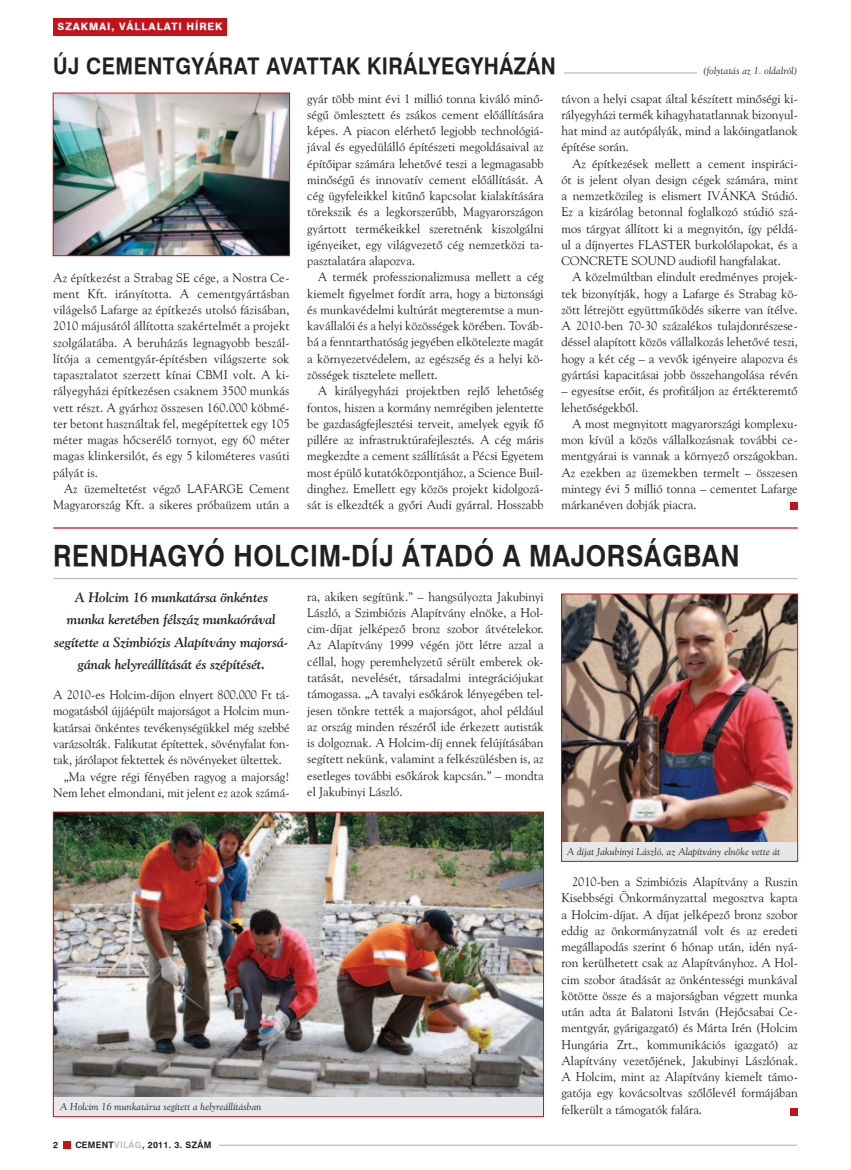
<style>
.page{position:relative;width:851px;height:1170px;background:#fff}
.page>*{position:absolute;margin:0;border:0;box-sizing:border-box;transform-origin:0 0}
.cim_1_swiss{font:28.75px "H Swiss 721 BT Bold";letter-spacing:.025em;color:#231f20;scale:.9 1}
.cim_2_swiss{font:22.5px "H Swiss 721 BT Bold";letter-spacing:.025em;color:#231f20;scale:.9 1}
.bevezetes{font:italic 13.75px/22.5px "H Goudy Old Style BT Bold";color:#231f20;text-align:center}
.szöveg{font:12.5px/16.2px "H Goudy Old Style BT";color:#231f20;text-align:justify}
.kepalairas{font:10px "H Goudy Old Style BT Italic";letter-spacing:.02em;color:#231f20}
.t1{font:10px "H Swiss 721 Heavy BT";letter-spacing:.09em;color:#fff}
.t2{font:8.75px "H Swiss 721 BT Bold";letter-spacing:.04em;color:#231f20}
.s1{color:#bcbdc0}
</style>
<div class="page">
<hr style="left:219px;top:1144px;width:578px;height:1px;background:#bcbdc0">
<div style="left:63px;top:1141px;width:7px;height:7px;background:#c4121a"></div>
<div style="left:53px;top:18px;width:174px;height:17px;background:#c4121a"></div>
<hr style="left:563px;top:72px;width:134px;height:2px;background:#bcbdc0">
<hr style="left:53px;top:527px;width:744px;height:1px;background:#c4121a">
<hr style="left:53px;top:578px;width:744px;height:1px;background:#bcbdc0">
<div style="left:53px;top:812px;width:490px;height:304px;background:#e6e7e9"></div>
<img style="left:55px;top:813px;width:486px;height:283px">
<div style="left:561px;top:594px;width:236px;height:267px;background:#e6e7e9"></div>
<img style="left:563px;top:596px;width:232px;height:245px">
<div style="left:561px;top:594px;width:236px;height:267px;border:1px solid #c4121a"></div>
<div style="left:790px;top:1107px;width:7px;height:7px;background:#c4121a"></div>
<img style="left:55px;top:95px;width:233px;height:159px">
<div style="left:53px;top:93px;width:237px;height:163px;border:1px solid #c4121a"></div>
<div style="left:790px;top:502px;width:7px;height:7px;background:#c4121a"></div>
<p class="t1" style="left:58px;top:21px;width:166px">SZAKMAI, VÁLLALATI HÍREK</p>
<p class="cim_2_swiss" style="left:53px;top:52px;width:560px">ÚJ CEMENTGYÁRAT AVATTAK KIRÁLYEGYHÁZÁN</p>
<p class="kepalairas" style="left:702px;top:64px;width:96px">(folytatás az 1. oldalról)</p>
<p class="szöveg" style="left:53px;top:269px;width:238px">Az építkezést a Strabag SE cége, a Nostra Ce&shy;ment Kft. irányította. A cementgyártásban világelső Lafarge az építkezés utolsó fázisában, 2010 májusától állította szakértelmét a projekt szolgálatába. A beruházás legnagyobb beszál&shy;lítója a cementgyár-építésben világszerte sok tapasztalatot szerzett kínai CBMI volt. A ki&shy;rályegyházi építkezésen csaknem 3500 munkás vett részt. A gyárhoz összesen 160.000 köbmé&shy;ter betont használtak fel, megépítettek egy 105 méter magas hőcserélő tornyot, egy 60 méter magas klinkersilót, és egy 5 kilométeres vasúti pályát is.</p>
<p class="szöveg" style="left:53px;top:480px;width:238px;text-align:right">Az üzemeltetést végző LAFARGE Cement<br>Magyarország Kft. a sikeres próbaüzem után a</p>
<p class="szöveg" style="left:307px;top:90px;width:238px">gyár több mint évi 1 millió tonna kiváló minő&shy;ségű ömlesztett és zsákos cement előállítására képes. A piacon elérhető legjobb technológiá&shy;jával és egyedülálló építészeti megoldásaival az építőipar számára lehetővé teszi a legmagasabb minőségű és innovatív cement előállítását. A cég ügyfeleikkel kitűnő kapcsolat kialakítására törekszik és a legkorszerűbb, Magyarországon gyártott termékeikkel szeretnénk kiszolgálni igényeiket, egy világvezető cég nemzetközi ta&shy;pasztalatára alapozva.</p>
<p class="szöveg" style="left:307px;top:269px;width:238px;text-indent:11px">A termék professzionalizmusa mellett a cég kiemelt figyelmet fordít arra, hogy a biztonsági és munkavédelmi kultúrát megteremtse a mun&shy;kavállalói és a helyi közösségek körében. Továb&shy;bá a fenntarthatóság jegyében elkötelezte magát a környezetvédelem, az egészség és a helyi kö&shy;zösségek tisztelete mellett.</p>
<p class="szöveg" style="left:307px;top:382px;width:238px;text-indent:11px">A királyegyházi projektben rejlő lehetőség fontos, hiszen a kormány nemrégiben jelentette be gazdaságfejlesztési terveit, amelyek egyik fő pillére az infrastruktúrafejlesztés. A cég máris megkezdte a cement szállítását a Pécsi Egyetem most épülő kutatóközpontjához, a Science Buil&shy;dinghez. Emellett egy közös projekt kidolgozá&shy;sát is elkezdték a győri Audi gyárral. Hosszabb</p>
<p class="szöveg" style="left:561px;top:90px;width:238px">távon a helyi csapat által készített minőségi ki&shy;rályegyházi termék kihagyhatatlannak bizonyul&shy;hat mind az autópályák, mind a lakóingatlanok építése során.</p>
<p class="szöveg" style="left:561px;top:155px;width:238px;text-indent:11px">Az építkezések mellett a cement inspiráci&shy;ót is jelent olyan design cégek számára, mint a nemzetközileg is elismert IVÁNKA Stúdió.<br>Ez a kizárólag betonnal foglalkozó stúdió szá&shy;mos tárgyat állított ki a megnyitón, így példá&shy;ul a díjnyertes FLASTER burkolólapokat, és a CONCRETE SOUND audiofil hangfalakat.</p>
<p class="szöveg" style="left:561px;top:269px;width:238px;text-indent:11px">A közelmúltban elindult eredményes projek&shy;tek bizonyítják, hogy a Lafarge és Strabag kö&shy;zött létrejött együttműködés sikerre van ítélve.<br>A 2010-ben 70-30 százalékos tulajdonrészese&shy;déssel alapított közös vállalkozás lehetővé teszi, hogy a két cég – a vevők igényeire alapozva és gyártási kapacitásai jobb összehangolása révén</p>
<p class="szöveg" style="left:561px;top:382px;width:238px">– egyesítse erőit, és profitáljon az értékteremtő lehetőségekből.</p>
<p class="szöveg" style="left:561px;top:415px;width:238px;text-indent:11px">A most megnyitott magyarországi komplexu&shy;mon kívül a közös vállalkozásnak további ce&shy;mentgyárai is vannak a környező országokban.<br>Az ezekben az üzemekben termelt – összesen mintegy évi 5 millió tonna – cementet Lafarge márkanéven dobják piacra.</p>
<p class="cim_1_swiss" style="left:53px;top:538px;width:764px">RENDHAGYÓ HOLCIM-DÍJ ÁTADÓ A MAJORSÁGBAN</p>
<p class="bevezetes" style="left:75px;top:585px;width:194px">A Holcim 16 munkatársa önkéntes</p>
<p class="bevezetes" style="left:54px;top:608px;width:235px">munka keretében félszáz munkaórával segítette a Szimbiózis Alapítvány majorsá&shy;gának helyreállítását és szépítését.</p>
<p class="szöveg" style="left:53px;top:686px;width:238px">A 2010-es Holcim-díjon elnyert 800.000 Ft tá&shy;mogatásból újjáépült majorságot a Holcim mun&shy;katársai önkéntes tevékenységükkel még szebbé varázsolták. Falikutat építettek, sövényfalat fon&shy;tak, járólapot fektettek és növényeket ültettek.</p>
<p class="szöveg" style="left:53px;top:767px;width:238px;text-align:right">„Ma végre régi fényében ragyog a majorság!<br>Nem lehet elmondani, mit jelent ez azok számá-</p>
<p class="szöveg" style="left:307px;top:588px;width:238px">ra, akiken segítünk.” – hangsúlyozta Jakubinyi László, a Szimbiózis Alapítvány elnöke, a Hol&shy;cim-díjat jelképező bronz szobor átvételekor.<br>Az Alapítvány 1999 végén jött létre azzal a céllal, hogy peremhelyzetű sérült emberek ok&shy;tatását, nevelését, társadalmi integrációjukat támogassa. „A tavalyi esőkárok lényegében tel&shy;jesen tönkre tették a majorságot, ahol például az ország minden részéről ide érkezett autisták is dolgoznak. A Holcim-díj ennek felújításában segített nekünk, valamint a felkészülésben is, az esetleges további esőkárok kapcsán.” – mondta el Jakubinyi László.</p>
<p class="kepalairas" style="left:60px;top:1100px;width:202px">A Holcim 16 munkatársa segített a helyreállításban</p>
<p class="t2" style="left:53px;top:1139px;width:6px">2</p>
<p class="t2" style="left:75px;top:1139px;width:137px">CEMENT<span class="s1">VILÁG</span>, 2011. 3. SZÁM</p>
<p class="kepalairas" style="left:567px;top:844px;width:215px">A díjat Jakubinyi László, az Alapítvány elnöke vette át</p>
<p class="szöveg" style="left:561px;top:873px;width:238px;text-indent:11px">2010-ben a Szimbiózis Alapítvány a Ruszin Kisebbségi Önkormányzattal megosztva kapta a Holcim-díjat. A díjat jelképező bronz szobor eddig az önkormányzatnál volt és az eredeti megállapodás szerint 6 hónap után, idén nyá&shy;ron kerülhetett csak az Alapítványhoz. A Hol&shy;cim szobor átadását az önkéntességi munkával kötötte össze és a majorságban végzett munka után adta át Balatoni István (Hejőcsabai Ce&shy;mentgyár, gyárigazgató) és Márta Irén (Holcim Hungária Zrt., kommunikációs igazgató) az Alapítvány vezetőjének, Jakubinyi Lászlónak.<br>A Holcim, mint az Alapítvány kiemelt támo&shy;gatója egy kovácsoltvas szőlőlevél formájában felkerült a támogatók falára.</p>
</div>
